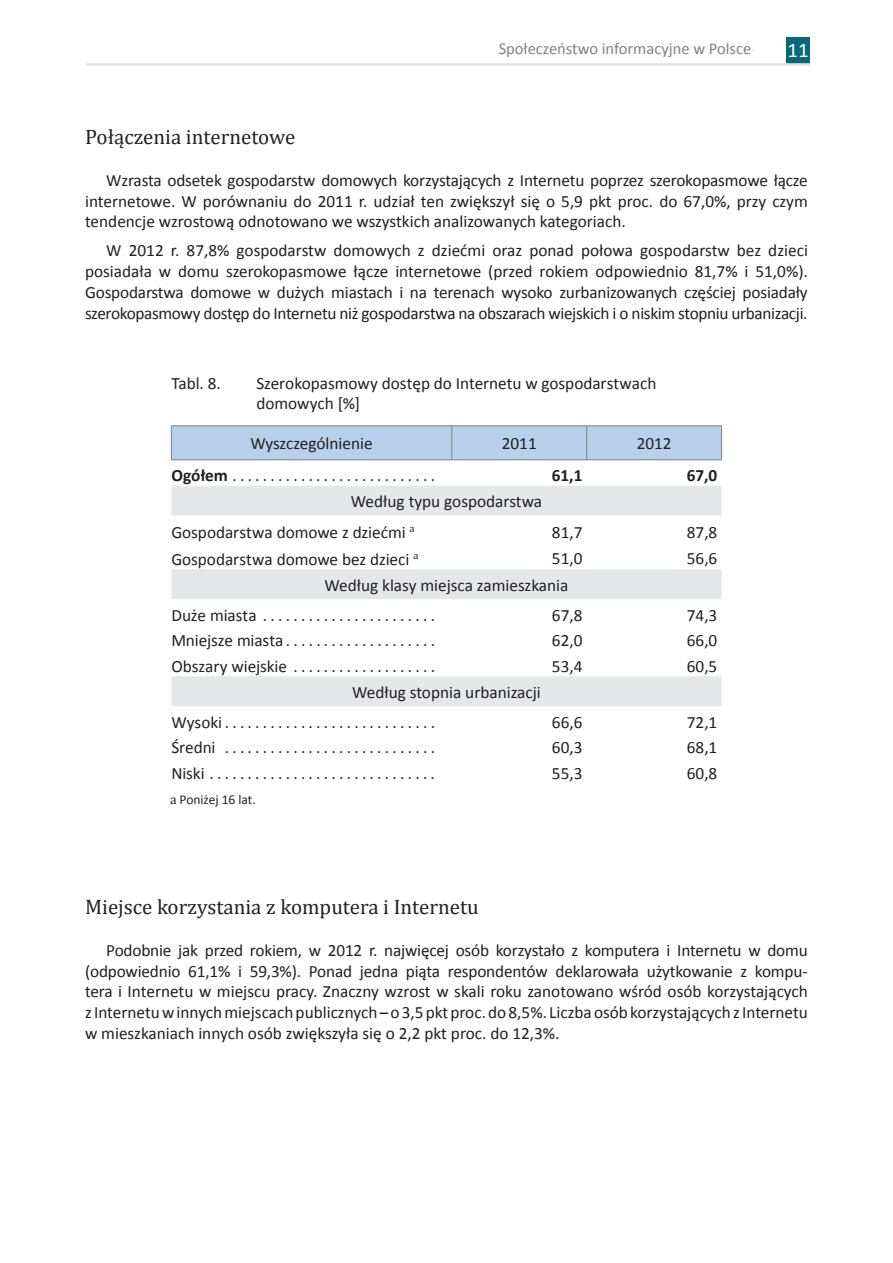
<style>
.page{position:relative;width:893px;height:1263px;background:#fff}
.page>*{position:absolute;margin:0;border:0;box-sizing:border-box;transform-origin:0 0}
.t1{font:21px "Cambria";color:#231f20}
.t2{font:21px "Calibri";color:#fff}
.t3{font:17.25px/20.7px "Calibri";color:#231f20}
.t4{font:700 17.25px "Calibri";color:#231f20}
.t5{font:16.5px "Calibri";color:#808285}
.t6{font:13.5px "Calibri";color:#231f20}
.s1{font-weight:700}
.s2{font-family:"Cambria"}
</style>
<div class="page">
<div style="left:787px;top:38px;width:23px;height:26px;background:#06687a"></div>
<hr style="left:87px;top:64px;width:723px;height:1px;background:#e1e2e4">
<div style="left:172px;top:426px;width:549px;height:34px;background:#b8d0eb"></div>
<svg style="left:171px;top:486px;width:551px;height:220px"></svg>
<hr style="left:171px;top:425px;width:281px;height:1px;background:#808285">
<hr style="left:171px;top:426px;width:1px;height:34px;background:#808285">
<hr style="left:452px;top:425px;width:135px;height:1px;background:#808285">
<hr style="left:452px;top:426px;width:1px;height:34px;background:#808285">
<hr style="left:587px;top:425px;width:135px;height:1px;background:#808285">
<hr style="left:586px;top:426px;width:1px;height:34px;background:#808285">
<hr style="left:721px;top:426px;width:1px;height:34px;background:#808285">
<hr style="left:171px;top:460px;width:281px;height:1px;background:#808285">
<hr style="left:452px;top:460px;width:135px;height:1px;background:#808285">
<hr style="left:587px;top:460px;width:135px;height:1px;background:#808285">
<p class="t5" style="left:499px;top:39px;width:254px">Społeczeństwo informacyjne w Polsce</p>
<p class="t2" style="left:787px;top:37px;width:23px">11</p>
<p class="t1" style="left:85px;top:124px;width:212px">Połączenia internetowe</p>
<p class="t3" style="left:85px;top:169px;width:724px;text-align:justify;text-indent:21px">Wzrasta odsetek gospodarstw domowych korzystających z Internetu poprzez szerokopasmowe łącze internetowe. W porównaniu do 2011 r. udział ten zwiększył się o 5,9 pkt proc. do 67,0%, przy czym tendencje wzrostową odnotowano we wszystkich analizowanych kategoriach.</p>
<p class="t3" style="left:85px;top:240px;width:724px;text-align:justify;text-indent:21px">W 2012 r. 87,8% gospodarstw domowych z dziećmi oraz ponad połowa gospodarstw bez dzieci posiadała w domu szerokopasmowe łącze internetowe (przed rokiem odpowiednio 81,7% i 51,0%).<br>Gospodarstwa domowe w dużych miastach i na terenach wysoko zurbanizowanych częściej posiadały szerokopasmowy dostęp do Internetu niż gospodarstwa na obszarach wiejskich i o niskim stopniu urbanizacji.</p>
<p class="t3" style="left:171px;top:372px;width:51px">Tabl. 8.</p>
<p class="t3" style="left:256px;top:373px;width:402px;line-height:19.5px">Szerokopasmowy dostęp do Internetu w gospodarstwach domowych [%]</p>
<p class="t3" style="left:250px;top:432px;width:124px">Wyszczególnienie</p>
<p class="t3" style="left:502px;top:432px;width:36px">2011</p>
<p class="t3" style="left:637px;top:432px;width:36px">2012</p>
<p class="t3" style="left:171px;top:465px;width:265px"><span class="s1">Ogółem</span>...........................</p>
<p class="t4" style="left:552px;top:465px;width:32px">61,1</p>
<p class="t4" style="left:687px;top:465px;width:32px">67,0</p>
<p class="t3" style="left:171px;top:485px;width:372px;line-height:31px;text-indent:180px">Według typu gospodarstwa<br>Gospodarstwa domowe z dziećmi <sup>a</sup></p>
<p class="t3" style="left:552px;top:521px;width:32px">81,7</p>
<p class="t3" style="left:687px;top:521px;width:32px">87,8</p>
<p class="t3" style="left:171px;top:548px;width:249px">Gospodarstwa domowe bez dzieci <sup>a</sup></p>
<p class="t3" style="left:552px;top:547px;width:32px">51,0</p>
<p class="t3" style="left:687px;top:547px;width:32px">56,6</p>
<p class="t3" style="left:171px;top:569px;width:399px;line-height:30px;text-indent:153px">Według klasy miejsca zamieszkania<br>Duże miasta .......................</p>
<p class="t3" style="left:552px;top:604px;width:32px">67,8</p>
<p class="t3" style="left:687px;top:604px;width:32px">74,3</p>
<p class="t3" style="left:171px;top:629px;width:265px">Mniejsze miasta....................</p>
<p class="t3" style="left:552px;top:629px;width:32px">62,0</p>
<p class="t3" style="left:687px;top:629px;width:32px">66,0</p>
<p class="t3" style="left:171px;top:655px;width:265px">Obszary wiejskie ...................</p>
<p class="t3" style="left:552px;top:655px;width:32px">53,4</p>
<p class="t3" style="left:687px;top:655px;width:32px">60,5</p>
<p class="t3" style="left:171px;top:676px;width:371px;line-height:30px;text-indent:181px">Według stopnia urbanizacji<br>Wysoki............................</p>
<p class="t3" style="left:552px;top:711px;width:32px">66,6</p>
<p class="t3" style="left:687px;top:711px;width:32px">72,1</p>
<p class="t3" style="left:171px;top:736px;width:265px">Średni ............................</p>
<p class="t3" style="left:552px;top:736px;width:32px">60,3</p>
<p class="t3" style="left:687px;top:736px;width:32px">68,1</p>
<p class="t3" style="left:171px;top:762px;width:265px">Niski..............................</p>
<p class="t3" style="left:552px;top:762px;width:32px">55,3</p>
<p class="t3" style="left:687px;top:762px;width:32px">60,8</p>
<p class="t6" style="left:170px;top:791px;width:87px"><span class="s2">a</span> Poniżej 16 lat.</p>
<p class="t1" style="left:85px;top:894px;width:395px">Miejsce korzystania z komputera i Internetu</p>
<p class="t3" style="left:85px;top:939px;width:724px;text-align:justify;text-indent:21px">Podobnie jak przed rokiem, w 2012 r. najwięcej osób korzystało z komputera i Internetu w domu (odpowiednio 61,1% i 59,3%). Ponad jedna piąta respondentów deklarowała użytkowanie z kompu&shy;tera i Internetu w miejscu pracy. Znaczny wzrost w skali roku zanotowano wśród osób korzystających z Internetu w innych miejscach publicznych – o 3,5 pkt proc. do 8,5%. Liczba osób korzystających z Internetu w mieszkaniach innych osób zwiększyła się o 2,2 pkt proc. do 12,3%.</p>
</div>
